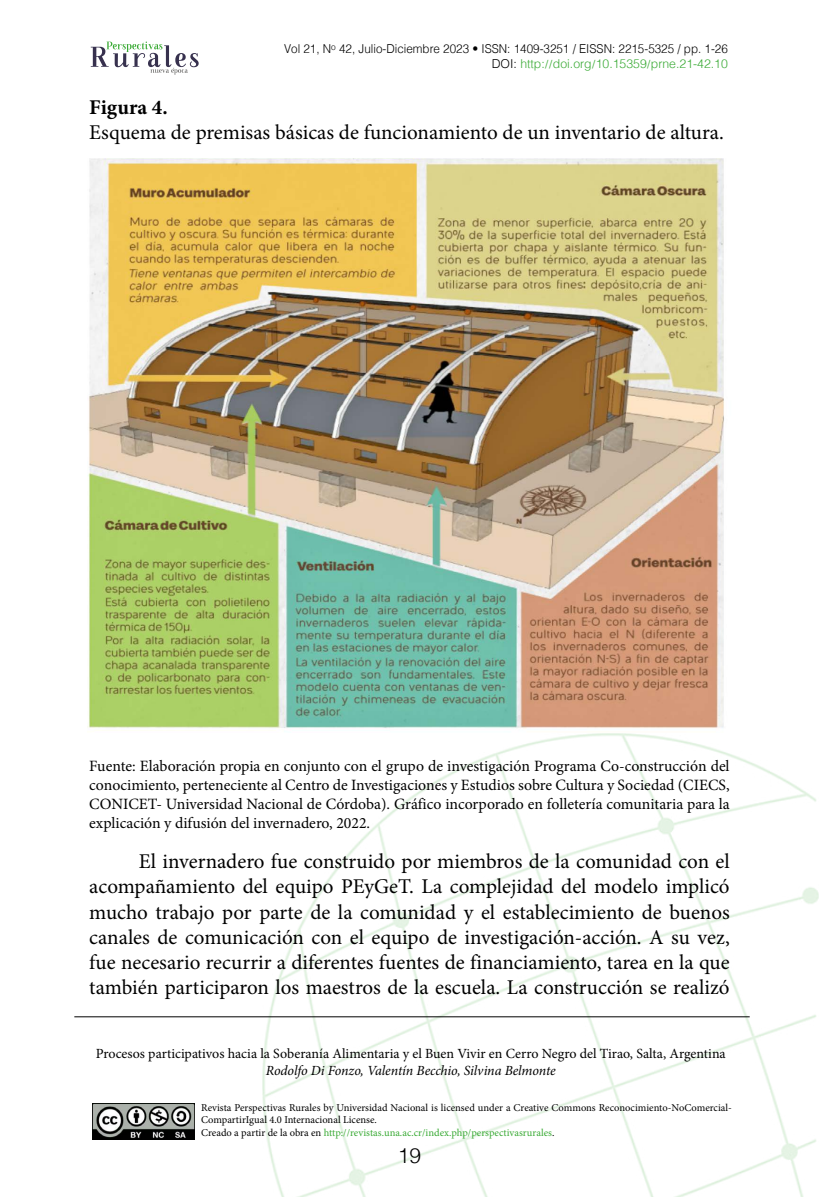
<style>
.page{position:relative;width:819px;height:1197px;background:#fff}
.page>*{position:absolute;margin:0;border:0;box-sizing:border-box;transform-origin:0 0}
.t1{font:21px/25.2px "Minion Pro";color:#000;text-align:justify}
.t2{font:700 21px "Minion Pro";color:#000}
.t3{font:300 21px "Helvetica";color:#000}
.t4{font:15.75px/18.9px "Minion Pro";color:#000;text-align:justify}
.t5{font:14px "Minion Pro";color:#000}
.t6{font:italic 14px "Minion Pro";letter-spacing:-.01em;color:#000}
.t7{font:300 12.25px/14.7px "Helvetica";color:#000;text-align:right;scale:.95 1}
.t8{font:10.5px/12.6px "Minion Pro";color:#000}
.s1{color:#3aaa35}
.s2{font-family:"Minion Pro";font-weight:400;color:#3aaa35}
</style>
<div class="page">
<img style="left:263px;top:734px;width:556px;height:463px">
<svg style="left:91px;top:42px;width:108px;height:33px"></svg>
<img style="left:92px;top:1103px;width:103px;height:36px">
<hr style="left:74px;top:1017px;width:676px;height:1px;background:#000">
<img style="left:87px;top:158px;width:637px;height:571px">
<p class="t7" style="left:284px;top:41px;width:469px">Vol 21, N<sup>o</sup> 42, Julio-Diciembre 2023 • ISSN: 1409-3251 / EISSN: 2215-5325 / pp. 1-26<br>DOI: <span class="s1">http:</span><span class="s2">//</span><span class="s1">doi.org</span><span class="s2">/</span><span class="s1">10.15359</span><span class="s2">/</span><span class="s1">prne.21-42.10</span></p>
<p class="t2" style="left:89px;top:93px;width:80px">Figura 4.</p>
<p class="t1" style="left:89px;top:120px;width:636px">Esquema de premisas básicas de funcionamiento de un inventario de altura.</p>
<p class="t4" style="left:89px;top:757px;width:642px">Fuente: Elaboración propia en conjunto con el grupo de investigación Programa Co-construcción del conocimiento, perteneciente al Centro de Investigaciones y Estudios sobre Cultura y Sociedad (CIECS, CONICET- Universidad Nacional de Córdoba). Gráfico incorporado en folletería comunitaria para la explicación y difusión del invernadero, 2022.</p>
<p class="t1" style="left:89px;top:849px;width:642px;text-indent:50px">El invernadero fue construido por miembros de la comunidad con el acompañamiento del equipo PEyGeT. La complejidad del modelo implicó mucho trabajo por parte de la comunidad y el establecimiento de buenos canales de comunicación con el equipo de investigación-acción. A su vez, fue necesario recurrir a diferentes fuentes de financiamiento, tarea en la que también participaron los maestros de la escuela. La construcción se realizó</p>
<p class="t5" style="left:96px;top:1044px;width:632px">Procesos participativos hacia la Soberanía Alimentaria y el Buen Vivir en Cerro Negro del Tirao, Salta, Argentina</p>
<p class="t6" style="left:266px;top:1061px;width:292px">Rodolfo Di Fonzo, Valentín Becchio, Silvina Belmonte</p>
<p class="t8" style="left:201px;top:1101px;width:532px">Revista Perspectivas Rurales by Universidad Nacional is licensed under a Creative Commons Reconocimiento-NoComercial-<br>CompartirIgual 4.0 Internacional License.<br>Creado a partir de la obra en <span class="s1">http://revistas.una.ac.cr/index.php/perspectivasrurales</span>.</p>
<p class="t3" style="left:398px;top:1138px;width:25px">19</p>
</div>
